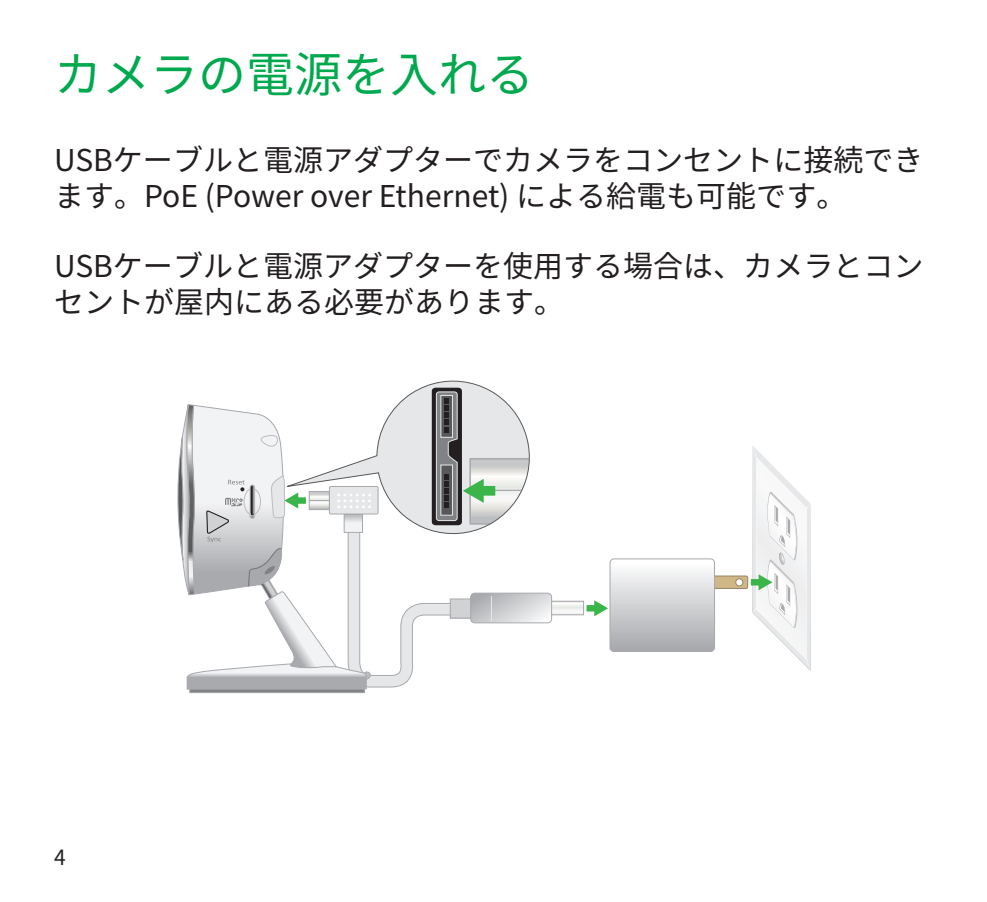
<style>
.page{position:relative;width:987px;height:902px;background:#fff}
.page>*{position:absolute;margin:0;border:0;box-sizing:border-box;transform-origin:0 0}
.h1_head{font:48px "Noto Sans CJ Kjp";color:#00a94d}
.p0_body{font:30px/36px "Noto Sans CJ Kjp";color:#231f20}
.t1{font:21px "Noto Sans CJ Kjp";color:#231f20}
</style>
<div class="page">
<div style="left:708px;top:576px;width:39px;height:12px;background:#cfb786;border-radius:2px"></div>
<div style="left:708px;top:575px;width:39px;height:13px;border:1px solid #968561;border-radius:2px"></div>
<div style="left:735px;top:578px;width:7px;height:8px;background:#fff;border-radius:50%"></div>
<div style="left:735px;top:578px;width:8px;height:8px;border:1px solid #968561;border-radius:50%"></div>
<svg style="left:553px;top:605px;width:28px;height:5px"></svg>
<div style="left:551px;top:601px;width:32px;height:14px;border:1px solid #a8a9ad"></div>
<svg style="left:586px;top:559px;width:128px;height:92px"></svg>
<svg style="left:750px;top:446px;width:60px;height:224px"></svg>
<div style="left:189px;top:688px;width:175px;height:4px;border:1px solid #a8a9ad"></div>
<svg style="left:414px;top:380px;width:78px;height:11px"></svg>
<svg style="left:177px;top:391px;width:374px;height:298px"></svg>
<p class="h1_head" style="left:54px;top:48px;width:481px">カメラの電源を入れる</p>
<p class="p0_body" style="left:54px;top:142px;width:870px">USBケーブルと電源アダプターでカメラをコンセントに接続できます。PoE (Power over Ethernet) による給電も可能です。</p>
<p class="p0_body" style="left:54px;top:248px;width:870px">USBケーブルと電源アダプターを使用する場合は、カメラとコンセントが屋内にある必要があります。</p>
<p class="t1" style="left:54px;top:845px;width:13px">4</p>
</div>
